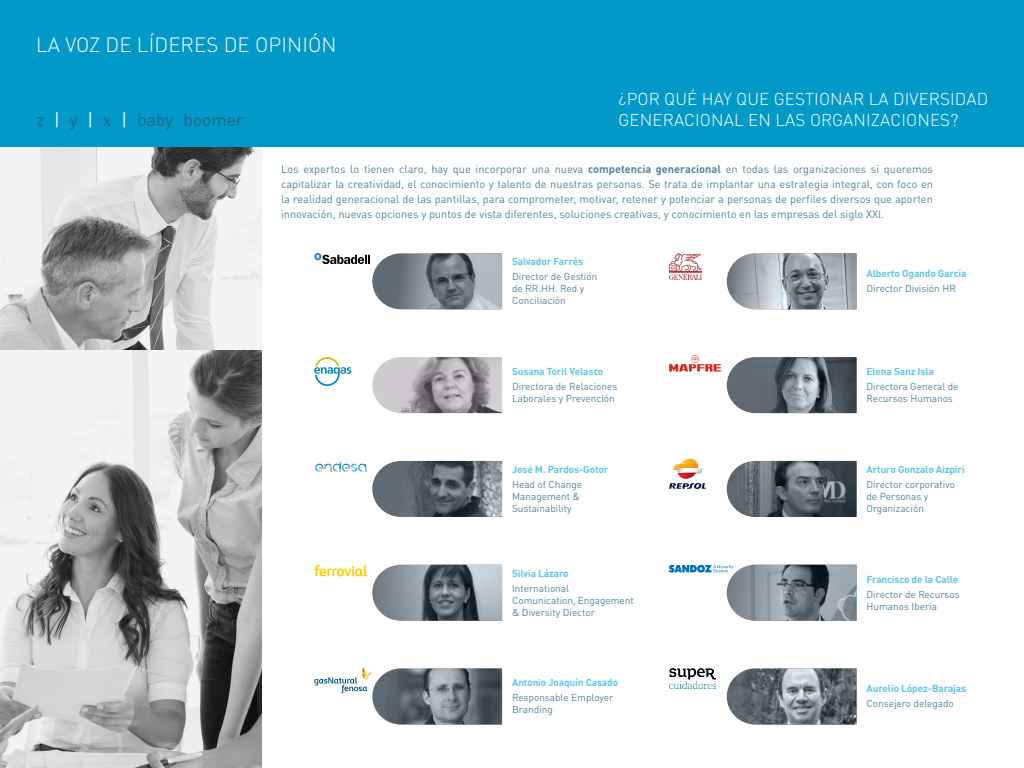
<style>
.page{position:relative;width:1024px;height:768px;background:#fff}
.page>*{position:absolute;margin:0;border:0;box-sizing:border-box;transform-origin:0 0}
.t1{font:300 20.4px "DIN Round Pro";letter-spacing:.005em;color:#fff}
.t2{font:17.6px "DIN Pro";color:#256684}
.t3{font:300 17px/20.4px "DIN Round Pro";letter-spacing:.005em;color:#fff}
.t4{font:11px/15px "DIN Pro";color:#51859d;text-align:justify}
.t5{font:10px/12px "DIN Pro";color:#51859d}
.t6{font:700 10px "DIN Pro";letter-spacing:-.01em;color:#5ec5ed}
.s1{color:#fff}
.s2{font-weight:700}
</style>
<div class="page">
<img style="left:0;top:350px;width:261px;height:418px">
<svg style="left:0;top:147px;width:261px;height:203px"></svg>
<img style="left:727px;top:253px;width:130px;height:56px">
<svg style="left:372px;top:357px;width:29px;height:56px"></svg>
<img style="left:401px;top:357px;width:101px;height:56px">
<svg style="left:727px;top:357px;width:130px;height:56px"></svg>
<img style="left:742px;top:357px;width:114px;height:56px">
<svg style="left:372px;top:462px;width:22px;height:54px"></svg>
<img style="left:394px;top:461px;width:108px;height:56px">
<img style="left:727px;top:461px;width:130px;height:56px">
<svg style="left:314px;top:565px;width:188px;height:56px"></svg>
<img style="left:727px;top:669px;width:130px;height:55px">
<div style="left:0;top:0;width:1024px;height:147px;background:#0099c8"></div>
<svg style="left:669px;top:459px;width:37px;height:30px"></svg>
<div style="left:691px;top:355px;width:8px;height:8px;background:#f29b93;border-radius:50%"></div>
<svg style="left:669px;top:356px;width:52px;height:16px"></svg>
<svg style="left:669px;top:565px;width:188px;height:56px"></svg>
<img style="left:669px;top:669px;width:47px;height:19px">
<svg style="left:669px;top:253px;width:33px;height:27px"></svg>
<svg style="left:316px;top:253px;width:186px;height:56px"></svg>
<svg style="left:314px;top:357px;width:37px;height:29px"></svg>
<svg style="left:315px;top:461px;width:51px;height:11px"></svg>
<svg style="left:314px;top:667px;width:188px;height:57px"></svg>
<h1 class="t1" style="left:36px;top:31px;width:302px">LA VOZ DE LÍDERES DE OPINIÓN</h1>
<h2 class="t2" style="left:36px;top:106px;width:209px">z <span class="s1">|</span> y <span class="s1">|</span> x <span class="s1">|</span> baby boomer</h2>
<h3 class="t3" style="left:618px;top:89px;width:371px">¿POR QUÉ HAY QUE GESTIONAR LA DIVERSIDAD<br>GENERACIONAL EN LAS ORGANIZACIONES?</h3>
<p class="t4" style="left:281px;top:160px;width:654px">Los expertos lo tienen claro, hay que incorporar una nueva <span class="s2">competencia generacional</span> en todas las organizaciones si queremos capitalizar la creatividad, el conocimiento y talento de nuestras personas. Se trata de implantar una estrategia integral, con foco en la realidad generacional de las pantillas, para comprometer, motivar, retener y potenciar a personas de perfiles diversos que aporten innovación, nuevas opciones y puntos de vista diferentes, soluciones creativas, y conocimiento en las empresas del siglo XXI.</p>
<p class="t6" style="left:512px;top:253px;width:73px">Salvador Farrés</p>
<p class="t5" style="left:512px;top:270px;width:87px">Director de Gestión de RR.HH. Red y<br>Conciliación</p>
<p class="t6" style="left:867px;top:265px;width:101px">Alberto Ogando García</p>
<p class="t5" style="left:867px;top:282px;width:91px">Director División HR</p>
<p class="t6" style="left:512px;top:364px;width:93px">Susana Toril Velasco</p>
<p class="t5" style="left:512px;top:380px;width:107px">Directora de Relaciones<br>Laborales y Prevención</p>
<p class="t6" style="left:512px;top:461px;width:98px">José M. Pardos-Gotor</p>
<p class="t5" style="left:512px;top:478px;width:71px">Head of Change<br>Management &amp;<br>Sustainability</p>
<p class="t6" style="left:512px;top:565px;width:58px">Silvia Lázaro</p>
<p class="t5" style="left:512px;top:582px;width:123px">International<br>Comunication, Engagement &amp; Diversity Diector</p>
<p class="t6" style="left:512px;top:674px;width:108px">Antonio Joaquín Casado</p>
<p class="t5" style="left:512px;top:691px;width:103px">Responsable Employer<br>Branding</p>
<p class="t6" style="left:867px;top:364px;width:69px">Elena Sanz Isla</p>
<p class="t5" style="left:867px;top:380px;width:94px">Directora General de<br>Recursos Humanos</p>
<p class="t6" style="left:867px;top:461px;width:100px">Arturo Gonzalo Aizpiri</p>
<p class="t5" style="left:867px;top:478px;width:90px">Director corporativo de Personas y<br>Organización</p>
<p class="t6" style="left:867px;top:571px;width:93px">Francisco de la Calle</p>
<p class="t5" style="left:867px;top:588px;width:95px">Director de Recursos<br>Humanos Iberia</p>
<p class="t6" style="left:867px;top:680px;width:101px">Aurelio López-Barajas</p>
<p class="t5" style="left:867px;top:697px;width:89px">Consejero delegado</p>
</div>
